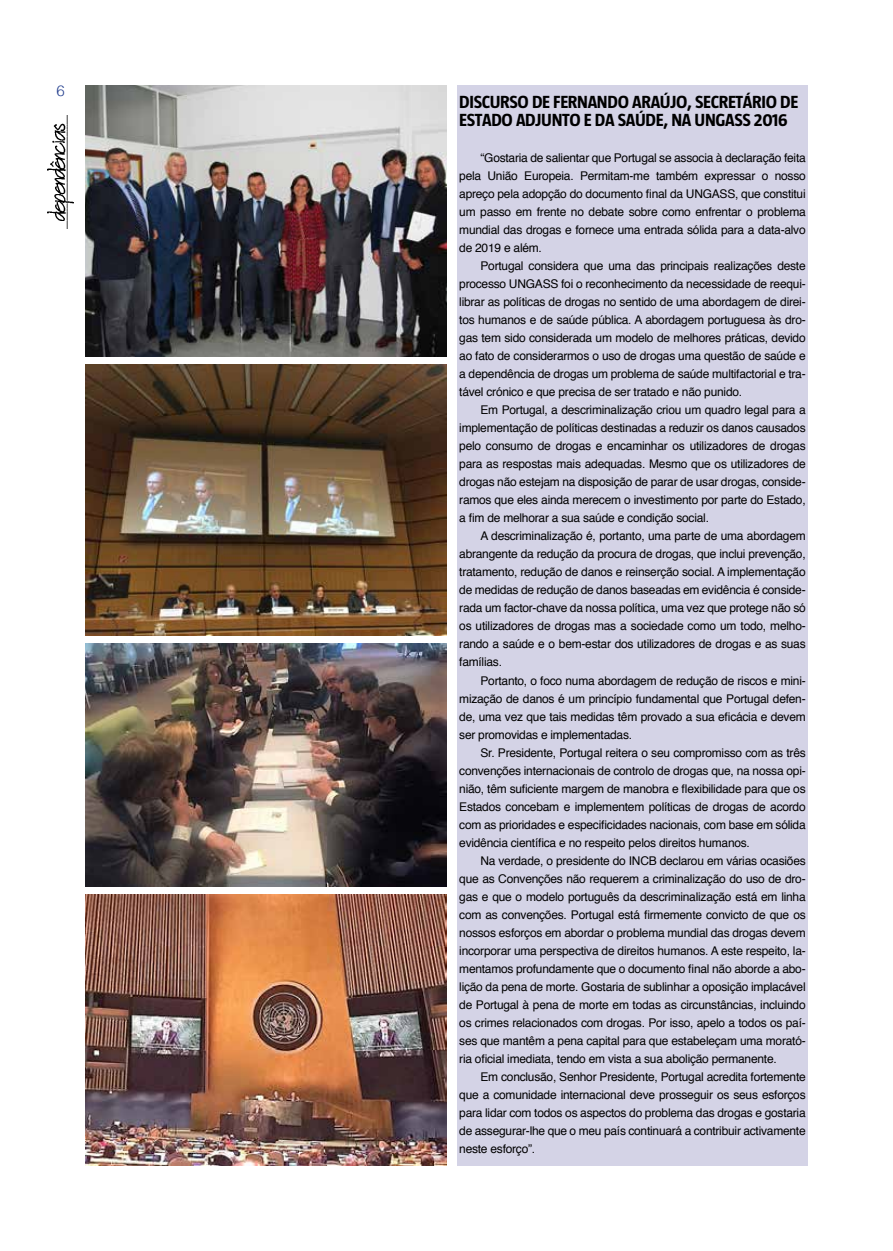
<style>
.page{position:relative;width:893px;height:1251px;background:#fff}
.page>*{position:absolute;margin:0;border:0;box-sizing:border-box;transform-origin:0 0}
.t1{font:700 18px/18px "Taz";letter-spacing:-.02em;color:#000}
.t2{font:300 15px "Helvetica";color:#25408f}
.t3{font:12px/18px "Helvetica";letter-spacing:-.02em;color:#000;text-align:justify}
</style>
<div class="page">
<img style="left:48px;top:115px;width:25px;height:113px">
<div style="left:457px;top:85px;width:351px;height:1080px;background:#d4d3e6"></div>
<img style="left:85px;top:643px;width:361px;height:243px">
<img style="left:85px;top:894px;width:361px;height:271px">
<img style="left:85px;top:85px;width:361px;height:272px">
<img style="left:85px;top:364px;width:361px;height:271px">
<p class="t2" style="left:56px;top:78px;width:10px">6</p>
<h1 class="t1" style="left:459px;top:93px;width:341px">DISCURSO DE FERNANDO ARAÚJO, SECRETÁRIO DE<br>ESTADO ADJUNTO E DA SAÚDE, NA UN GASS 2016</h1>
<p class="t3" style="left:459px;top:149px;width:348px;text-indent:21px">“Gostaria de salientar que Portugal se associa à declaração feita pela União Europeia. Permitam-me também expressar o nosso apreço pela adopção do documento final da UNGASS, que constitui um passo em frente no debate sobre como enfrentar o problema mundial das drogas e fornece uma entrada sólida para a data-alvo de 2019 e além.</p>
<p class="t3" style="left:459px;top:257px;width:348px;text-indent:21px">Portugal considera que uma das principais realizações deste processo UNGASS foi o reconhecimento da necessidade de reequi&shy;librar as políticas de drogas no sentido de uma abordagem de direi&shy;tos humanos e de saúde pública. A abordagem portuguesa às dro&shy;gas tem sido considerada um modelo de melhores práticas, devido ao fato de considerarmos o uso de drogas uma questão de saúde e a dependência de drogas um problema de saúde multifactorial e tra&shy;tável crónico e que precisa de ser tratado e não punido.</p>
<p class="t3" style="left:459px;top:401px;width:348px;text-indent:21px">Em Portugal, a descriminalização criou um quadro legal para a implementação de políticas destinadas a reduzir os danos causados pelo consumo de drogas e encaminhar os utilizadores de drogas para as respostas mais adequadas. Mesmo que os utilizadores de drogas não estejam na disposição de parar de usar drogas, conside&shy;ramos que eles ainda merecem o investimento por parte do Estado, a fim de melhorar a sua saúde e condição social.</p>
<p class="t3" style="left:459px;top:527px;width:348px;text-indent:21px">A descriminalização é, portanto, uma parte de uma abordagem abrangente da redução da procura de drogas, que inclui prevenção, tratamento, redução de danos e reinserção social. A implementação de medidas de redução de danos baseadas em evidência é conside&shy;rada um factor-chave da nossa política, uma vez que protege não só os utilizadores de drogas mas a sociedade como um todo, melho&shy;rando a saúde e o bem-estar dos utilizadores de drogas e as suas famílias.</p>
<p class="t3" style="left:459px;top:671px;width:348px;text-indent:21px">Portanto, o foco numa abordagem de redução de riscos e mini&shy;mização de danos é um princípio fundamental que Portugal defen&shy;de, uma vez que tais medidas têm provado a sua eficácia e devem ser promovidas e implementadas.</p>
<p class="t3" style="left:459px;top:743px;width:348px;text-indent:21px">Sr. Presidente, Portugal reitera o seu compromisso com as três convenções internacionais de controlo de drogas que, na nossa opi&shy;nião, têm suficiente margem de manobra e flexibilidade para que os Estados concebam e implementem políticas de drogas de acordo com as prioridades e especificidades nacionais, com base em sólida evidência científica e no respeito pelos direitos humanos.</p>
<p class="t3" style="left:459px;top:851px;width:348px;text-indent:21px">Na verdade, o presidente do INCB declarou em várias ocasiões que as Convenções não requerem a criminalização do uso de dro&shy;gas e que o modelo português da descriminalização está em linha com as convenções. Portugal está firmemente convicto de que os nossos esforços em abordar o problema mundial das drogas devem incorporar uma perspectiva de direitos humanos. A este respeito, la&shy;mentamos profundamente que o documento final não aborde a abo&shy;lição da pena de morte. Gostaria de sublinhar a oposição implacável de Portugal à pena de morte em todas as circunstâncias, incluindo os crimes relacionados com drogas. Por isso, apelo a todos os paí&shy;ses que mantêm a pena capital para que estabeleçam uma morató&shy;ria oficial imediata, tendo em vista a sua abolição permanente.</p>
<p class="t3" style="left:459px;top:1067px;width:348px;text-indent:21px">Em conclusão, Senhor Presidente, Portugal acredita fortemente que a comunidade internacional deve prosseguir os seus esforços para lidar com todos os aspectos do problema das drogas e gostaria de assegurar-lhe que o meu país continuará a contribuir activamente neste esforço”.</p>
</div>
